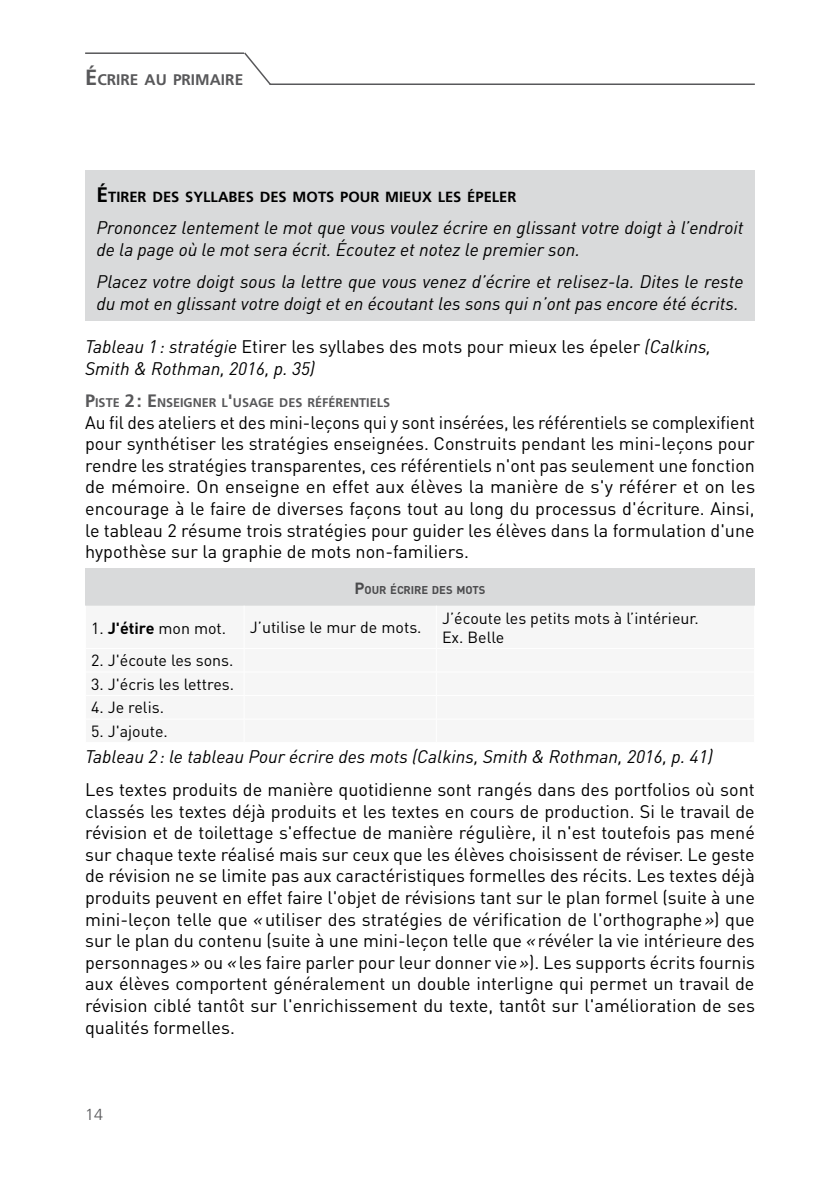
<style>
.page{position:relative;width:840px;height:1191px;background:#fff}
.page>*{position:absolute;margin:0;border:0;box-sizing:border-box;transform-origin:0 0}
.t1{font:18px/21.6px "DIN";color:#000;text-align:justify}
.t2{font:italic 18px/21.6px "DIN";color:#000}
.t3{font:16px/19.2px "DIN";color:#000}
.t4{font:300 16px "Frutiger LT Std";color:#58585a}
.t5{font:700 15.4px "Frutiger LT Std";color:#58585a}
.t6{font:700 14.6px "Frutiger LT Std";color:#000}
.t7{font:700 12.6px "Frutiger LT Std";color:#58585a}
.t8{font:700 11.2px "DIN";color:#4b4b4d}
.s1{font-size:22px}
.s2{font-size:21px}
.s3{font-style:normal}
.s4{font-size:18px}
.s5{font-size:16px}
.s6{font-weight:700}
.s7{font-style:italic}
</style>
<div class="page">
<div style="left:85px;top:568px;width:669px;height:37px;background:#d9dadb"></div>
<svg style="left:86px;top:605px;width:667px;height:1px"></svg>
<hr style="left:436px;top:605px;width:1px;height:43px;background:#fff">
<hr style="left:243px;top:605px;width:1px;height:43px;background:#fff">
<hr style="left:269px;top:83px;width:485px;height:2px;background:#58585a">
<svg style="left:244px;top:52px;width:28px;height:33px"></svg>
<hr style="left:85px;top:52px;width:159px;height:2px;background:#58585a">
<div style="left:85px;top:170px;width:669px;height:151px;background:#d9dadb"></div>
<p class="t5" style="left:85px;top:71px;width:159px"><span class="s1">É</span>CRIRE AU PRIMAIRE</p>
<p class="t6" style="left:96px;top:188px;width:421px"><span class="s2">É</span>TIRER DES SYLLABES DES MOTS POUR MIEUX LES ÉPELER</p>
<p class="t2" style="left:96px;top:216px;width:648px">Prononcez lentement le mot que vous voulez écrire en glissant votre doigt à l’endroit de la page où le mot sera écrit. Écoutez et notez le premier son.</p>
<p class="t2" style="left:96px;top:270px;width:648px">Placez votre doigt sous la lettre que vous venez d’écrire et relisez-la. Dites le reste du mot en glissant votre doigt et en écoutant les sons qui n’ont pas encore été écrits.</p>
<p class="t2" style="left:85px;top:335px;width:627px">Tableau 1 : stratégie <span class="s3">Etirer les syllabes des mots pour mieux les épeler</span> (Calkins,<br>Smith &amp; Rothman, 2016, p. 35)</p>
<p class="t7" style="left:85px;top:395px;width:306px"><span class="s4">P</span>ISTE <span class="s4">2: E</span> NSEIGNER L<span class="s4">'</span>USAGE DES RÉFÉRENTIELS</p>
<p class="t1" style="left:85px;top:411px;width:671px">Au fil des ateliers et des mini-leçons qui y sont insérées, les référentiels se complexifient pour synthétiser les stratégies enseignées. Construits pendant les mini-leçons pour rendre les stratégies transparentes, ces référentiels n'ont pas seulement une fonction de mémoire. On enseigne en effet aux élèves la manière de s'y référer et on les encourage à le faire de diverses façons tout au long du processus d'écriture. Ainsi, le tableau 2 résume trois stratégies pour guider les élèves dans la formulation d'une hypothèse sur la graphie de mots non-familiers.</p>
<p class="t8" style="left:354px;top:582px;width:132px"><span class="s5">P</span>OUR ÉCRIRE DES MOTS</p>
<p class="t3" style="left:91px;top:618px;width:137px">1. <span class="s6">J'étire</span> mon mot.</p>
<p class="t3" style="left:249px;top:618px;width:173px">J’utilise le mur de mots.</p>
<p class="t3" style="left:442px;top:608px;width:258px">J’écoute les petits mots à l’intérieur.<br>Ex. Belle</p>
<p class="t3" style="left:91px;top:651px;width:144px">2. J'écoute les sons.</p>
<p class="t3" style="left:91px;top:675px;width:144px">3. J'écris les lettres.</p>
<p class="t3" style="left:91px;top:698px;width:74px">4. Je relis.</p>
<p class="t3" style="left:91px;top:722px;width:78px">5. J'ajoute.</p>
<p class="t2" style="left:85px;top:746px;width:629px">Tableau 2 : le tableau Pour écrire des mots (Calkins, Smith &amp; Rothman, 2016, p. 41)</p>
<p class="t1" style="left:85px;top:779px;width:671px">Les textes produits de manière quotidienne sont rangés dans des portfolios où sont classés les textes déjà produits et les textes en cours de production. Si le travail de révision et de toilettage s'effectue de manière régulière, il n'est toutefois pas mené sur chaque texte réalisé mais sur ceux que les élèves choisissent de réviser. Le geste de révision ne se limite pas aux caractéristiques formelles des récits. Les textes déjà produits peuvent en effet faire l'objet de révisions tant sur le plan formel (suite à une mini-leçon telle que <span class="s7">«</span>utiliser des stratégies de vérification de l'orthographe<span class="s7">»</span>) que sur le plan du contenu (suite à une mini-leçon telle que <span class="s7">«</span>révéler la vie intérieure des personnages<span class="s7">»</span> ou <span class="s7">«</span>les faire parler pour leur donner vie<span class="s7">»</span>). Les supports écrits fournis aux élèves comportent généralement un double interligne qui permet un travail de révision ciblé tantôt sur l'enrichissement du texte, tantôt sur l'amélioration de ses qualités formelles.</p>
<p class="t4" style="left:85px;top:1105px;width:19px">14</p>
</div>
